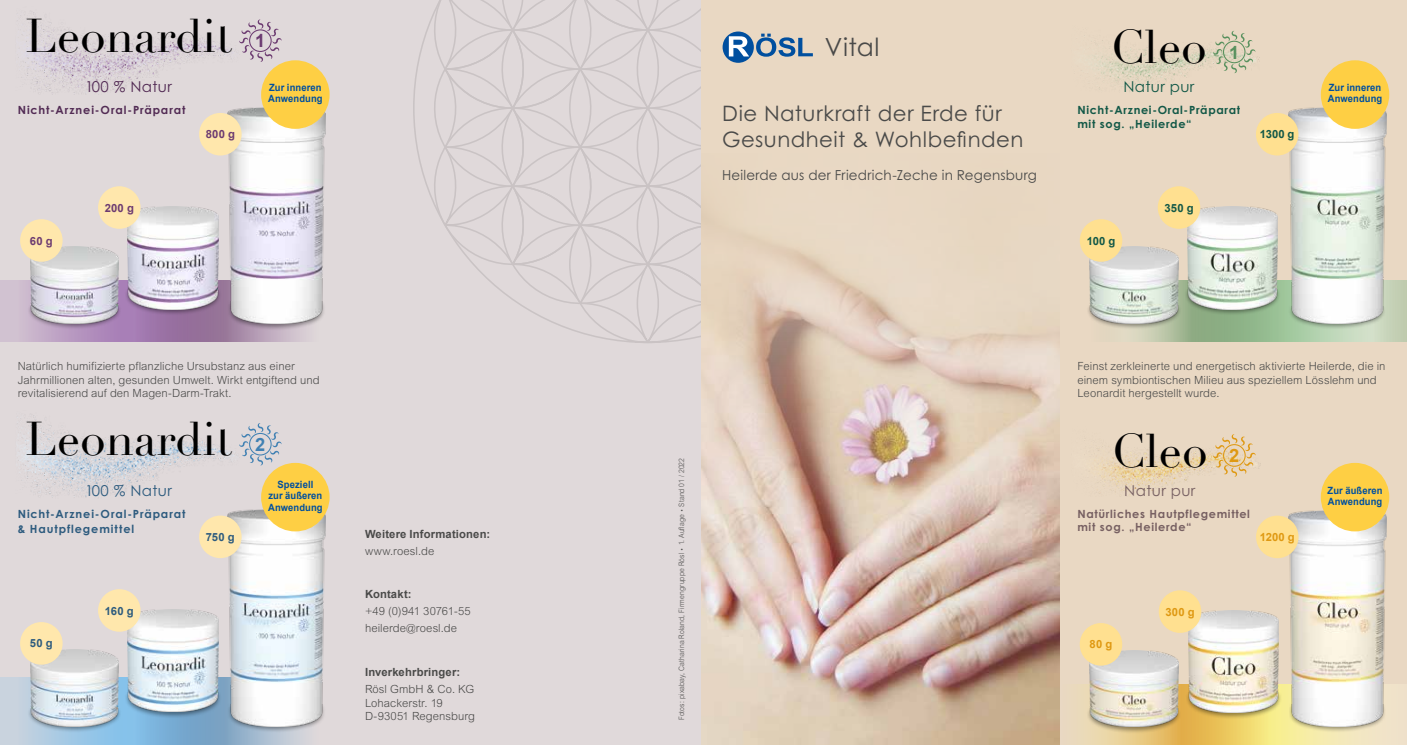
<style>
.page{position:relative;width:1407px;height:745px;background:#fff}
.page>*{position:absolute;margin:0;border:0;box-sizing:border-box;transform-origin:0 0}
.t1{font:46.25px "Didot";color:#000}
.t2{font:25px "Century Gothic Pro";letter-spacing:.02em;color:#4a4a49}
.t3{font:21.25px/25.5px "Century Gothic Pro";letter-spacing:.02em;color:#4a4a49}
.t4{font:700 18.38px "Arial";color:#df9912}
.t5{font:700 18.25px "Arial";color:#6c3b71}
.t6{font:700 18.25px "Arial";color:#4181b3}
.t7{font:700 18.25px "Arial";color:#59915e}
.t8{font:15px "Century Gothic Pro";letter-spacing:.025em;color:#522b54}
.t9{font:15px "Century Gothic Pro";letter-spacing:.025em;color:#2d5b7e}
.t10{font:15px "Century Gothic Pro";letter-spacing:.025em;color:#776062}
.t11{font:15px "Century Gothic Pro";letter-spacing:.025em;color:#125847}
.t12{font:13.75px "Century Gothic Pro";letter-spacing:.015em;color:#4a4a49}
.t13{font:300 11.25px/13.5px "Arial MT Std";letter-spacing:.005em;color:#4a4a49}
.t14{font:700 11.25px "Arial";letter-spacing:.015em;color:#4a4a49}
.t15{font:700 11.25px/13.8px "Century Gothic Pro";letter-spacing:.06em;color:#776062}
.t16{font:700 11.25px/13.8px "Century Gothic Pro";letter-spacing:.06em;color:#125847}
.t17{font:700 11.25px/15px "Century Gothic Pro";letter-spacing:.085em;color:#2d5b7e}
.t18{font:700 11.25px "Century Gothic Pro";letter-spacing:.08em;color:#522b54}
.t19{font:700 11.25px "Arial";letter-spacing:.01em;color:#125847}
.t20{font:700 11.25px "Arial";letter-spacing:.015em;color:#df9912}
.t21{font:700 11.25px "Arial";letter-spacing:.02em;color:#6c3b71}
.t22{font:700 11.25px "Arial";letter-spacing:.02em;color:#2d5b7e}
.t23{font:700 10px/11.2px "Arial";letter-spacing:.01em;color:#004f9f;scale:.94 1}
.t24{font:300 7.5px "Arial MT Std";letter-spacing:.02em;color:#4a4a49;scale:.9 1}
.s1{font-size:6.25px}
</style>
<div class="page">
<div style="left:0;top:0;width:702px;height:744px;background:#e0d9da"></div>
<svg style="left:424px;top:0;width:278px;height:342px"></svg>
<div style="left:702px;top:0;width:705px;height:744px;background:#e9d8c3"></div>
<svg style="left:0;top:677px;width:306px;height:67px;background:#9bbed9"></svg>
<svg style="left:1059px;top:684px;width:332px;height:60px"></svg>
<div style="left:1185px;top:690px;width:97px;height:29px;background:#000;opacity:.4"></div>
<img style="left:1188px;top:610px;width:91px;height:102px">
<div style="left:1086px;top:706px;width:95px;height:27px;background:#000;opacity:.4"></div>
<img style="left:1089px;top:649px;width:89px;height:77px">
<div style="left:1079px;top:622px;width:43px;height:43px;background:#ffe090;border-radius:50%"></div>
<div style="left:1288px;top:702px;width:98px;height:30px;background:#000;opacity:.4"></div>
<img style="left:1289px;top:509px;width:97px;height:216px">
<div style="left:1159px;top:590px;width:42px;height:42px;background:#ffe090;border-radius:50%"></div>
<div style="left:1256px;top:515px;width:42px;height:43px;background:#ffe090;border-radius:50%"></div>
<svg style="left:1059px;top:280px;width:348px;height:61px"></svg>
<div style="left:1184px;top:287px;width:97px;height:28px;background:#000;opacity:.4"></div>
<img style="left:1187px;top:207px;width:91px;height:102px">
<div style="left:1086px;top:303px;width:96px;height:26px;background:#000;opacity:.4"></div>
<img style="left:1090px;top:246px;width:88px;height:77px">
<div style="left:1157px;top:186px;width:43px;height:43px;background:#ffe090;border-radius:50%"></div>
<div style="left:1080px;top:219px;width:42px;height:42px;background:#ffe090;border-radius:50%"></div>
<div style="left:1288px;top:305px;width:98px;height:25px;background:#000;opacity:.4"></div>
<img style="left:1288px;top:107px;width:98px;height:216px">
<div style="left:1256px;top:113px;width:42px;height:42px;background:#ffe090;border-radius:50%"></div>
<svg style="left:0;top:280px;width:306px;height:61px;background:#b193b6"></svg>
<div style="left:124px;top:287px;width:97px;height:28px;background:#000;opacity:.4"></div>
<img style="left:128px;top:206px;width:90px;height:103px">
<div style="left:27px;top:303px;width:95px;height:26px;background:#000;opacity:.4"></div>
<img style="left:30px;top:246px;width:89px;height:77px">
<div style="left:227px;top:300px;width:99px;height:30px;background:#000;opacity:.4"></div>
<img style="left:228px;top:107px;width:97px;height:216px">
<div style="left:199px;top:113px;width:43px;height:42px;background:#ffe7ac;border-radius:50%"></div>
<div style="left:98px;top:186px;width:43px;height:43px;background:#ffe7ac;border-radius:50%"></div>
<div style="left:20px;top:219px;width:43px;height:42px;background:#ffe7ac;border-radius:50%"></div>
<svg style="left:243px;top:19px;width:38px;height:43px"></svg>
<img style="left:18px;top:12px;width:225px;height:81px">
<div style="left:124px;top:689px;width:97px;height:29px;background:#000;opacity:.4"></div>
<img style="left:128px;top:609px;width:90px;height:102px">
<div style="left:27px;top:706px;width:95px;height:26px;background:#000;opacity:.4"></div>
<img style="left:30px;top:649px;width:89px;height:76px">
<div style="left:227px;top:702px;width:99px;height:30px;background:#000;opacity:.4"></div>
<img style="left:228px;top:509px;width:97px;height:217px">
<div style="left:199px;top:515px;width:43px;height:42px;background:#ffe7ac;border-radius:50%"></div>
<div style="left:98px;top:588px;width:43px;height:43px;background:#ffe7ac;border-radius:50%"></div>
<div style="left:20px;top:621px;width:43px;height:43px;background:#ffe7ac;border-radius:50%"></div>
<svg style="left:756px;top:34px;width:57px;height:23px"></svg>
<svg style="left:722px;top:31px;width:32px;height:32px"></svg>
<svg style="left:729px;top:36px;width:20px;height:20px"></svg>
<img style="left:702px;top:208px;width:357px;height:536px">
<div style="left:261px;top:462px;width:69px;height:69px;background:#fecf44;border-radius:50%"></div>
<div style="left:261px;top:60px;width:69px;height:69px;background:#fecf44;border-radius:50%"></div>
<div style="left:1321px;top:60px;width:68px;height:69px;background:#fecf44;border-radius:50%"></div>
<div style="left:1321px;top:462px;width:68px;height:69px;background:#fecf44;border-radius:50%"></div>
<img style="left:18px;top:415px;width:216px;height:82px">
<svg style="left:239px;top:423px;width:42px;height:42px"></svg>
<img style="left:1094px;top:446px;width:165px;height:50px">
<svg style="left:1213px;top:434px;width:42px;height:42px"></svg>
<img style="left:1094px;top:30px;width:165px;height:62px">
<svg style="left:1213px;top:31px;width:42px;height:42px"></svg>
<h1 class="t1" style="left:25px;top:8px;width:208px">Leonardit</h1>
<h3 class="t5" style="left:255px;top:29px;width:12px">1</h3>
<h2 class="t2" style="left:825px;top:32px;width:56px">Vital</h2>
<h1 class="t1" style="left:1111px;top:19px;width:97px">Cleo</h1>
<h3 class="t7" style="left:1229px;top:40px;width:12px">1</h3>
<h3 class="t8" style="left:85px;top:78px;width:88px">100 % Natur</h3>
<p class="t18" style="left:18px;top:103px;width:169px">Nicht-Arznei-Oral-Präparat</p>
<p class="t21" style="left:206px;top:127px;width:31px">800 g</p>
<h3 class="t11" style="left:1123px;top:77px;width:73px">Natur pur</h3>
<p class="t23" style="left:268px;top:82px;width:60px">Zur inneren<br>Anwendung</p>
<p class="t23" style="left:1327px;top:82px;width:60px">Zur inneren<br>Anwendung</p>
<p class="t16" style="left:1077px;top:103px;width:164px">Nicht-Arznei-Oral-Präparat mit sog. „Heilerde“</p>
<h3 class="t3" style="left:722px;top:101px;width:303px">Die Naturkraft der Erde für<br>Gesundheit &amp; Wohlbefinden</h3>
<p class="t19" style="left:1260px;top:127px;width:36px">1300 g</p>
<p class="t12" style="left:722px;top:167px;width:316px">Heilerde aus der Friedrich-Zeche in Regensburg</p>
<p class="t21" style="left:105px;top:200px;width:31px">200 g</p>
<p class="t19" style="left:1164px;top:200px;width:31px">350 g</p>
<p class="t21" style="left:30px;top:233px;width:24px">60 g</p>
<p class="t19" style="left:1086px;top:233px;width:30px">100 g</p>
<p class="t13" style="left:18px;top:359px;width:303px">Natürlich humifizierte pflanzliche Ursubstanz aus einer<br>Jahrmillionen alten, gesunden Umwelt. Wirkt entgiftend und revitalisierend auf den Magen-Darm-Trakt.</p>
<p class="t13" style="left:1077px;top:359px;width:310px">Feinst zerkleinerte und energetisch aktivierte Heilerde, die in einem symbiontischen Milieu aus speziellem Lösslehm und<br>Leonardit hergestellt wurde.</p>
<h1 class="t1" style="left:25px;top:411px;width:208px">Leonardit</h1>
<h3 class="t9" style="left:85px;top:481px;width:88px">100 % Natur</h3>
<p class="t17" style="left:18px;top:505px;width:169px">Nicht-Arznei-Oral-Präparat &amp; Hautpflegemittel</p>
<p class="t22" style="left:206px;top:529px;width:30px">750 g</p>
<h3 class="t6" style="left:255px;top:432px;width:12px">2</h3>
<p class="t23" style="left:268px;top:479px;width:60px;text-align:center">Speziell<br>zur äußeren<br>Anwendung</p>
<p class="t22" style="left:30px;top:635px;width:24px">50 g</p>
<p class="t22" style="left:105px;top:602px;width:30px">160 g</p>
<p class="t14" style="left:365px;top:526px;width:127px">Weitere Informationen:</p>
<p class="t13" style="left:365px;top:543px;width:71px">www.roesl.de</p>
<p class="t14" style="left:365px;top:586px;width:48px">Kontakt:</p>
<p class="t13" style="left:365px;top:602px;width:107px;line-height:17px">+49 (0)941 30761-55 heilerde@roesl.de</p>
<p class="t14" style="left:365px;top:664px;width:97px">Inverkehrbringer:</p>
<p class="t13" style="left:365px;top:682px;width:112px">Rösl GmbH &amp; Co. KG<br>Lohackerstr. 19<br>D-93051 Regensburg</p>
<p class="t24" style="left:677px;top:719px;width:293px;rotate:-90deg">Fotos: pixabay, Catharina Roland, Firmengruppe Rösl <span class="s1">•</span> 1. Auflage <span class="s1">•</span> Stand 01 / 2022</p>
<h1 class="t1" style="left:1112px;top:423px;width:97px">Cleo</h1>
<h3 class="t10" style="left:1124px;top:480px;width:73px">Natur pur</h3>
<h3 class="t4" style="left:1229px;top:443px;width:12px">2</h3>
<p class="t15" style="left:1077px;top:506px;width:174px">Natürliches Hautpflegemittel mit sog. „Heilerde“</p>
<p class="t20" style="left:1260px;top:529px;width:36px">1200 g</p>
<p class="t20" style="left:1089px;top:636px;width:24px">80 g</p>
<p class="t20" style="left:1165px;top:604px;width:31px">300 g</p>
<p class="t23" style="left:1327px;top:484px;width:60px">Zur äußeren<br>Anwendung</p>
</div>
